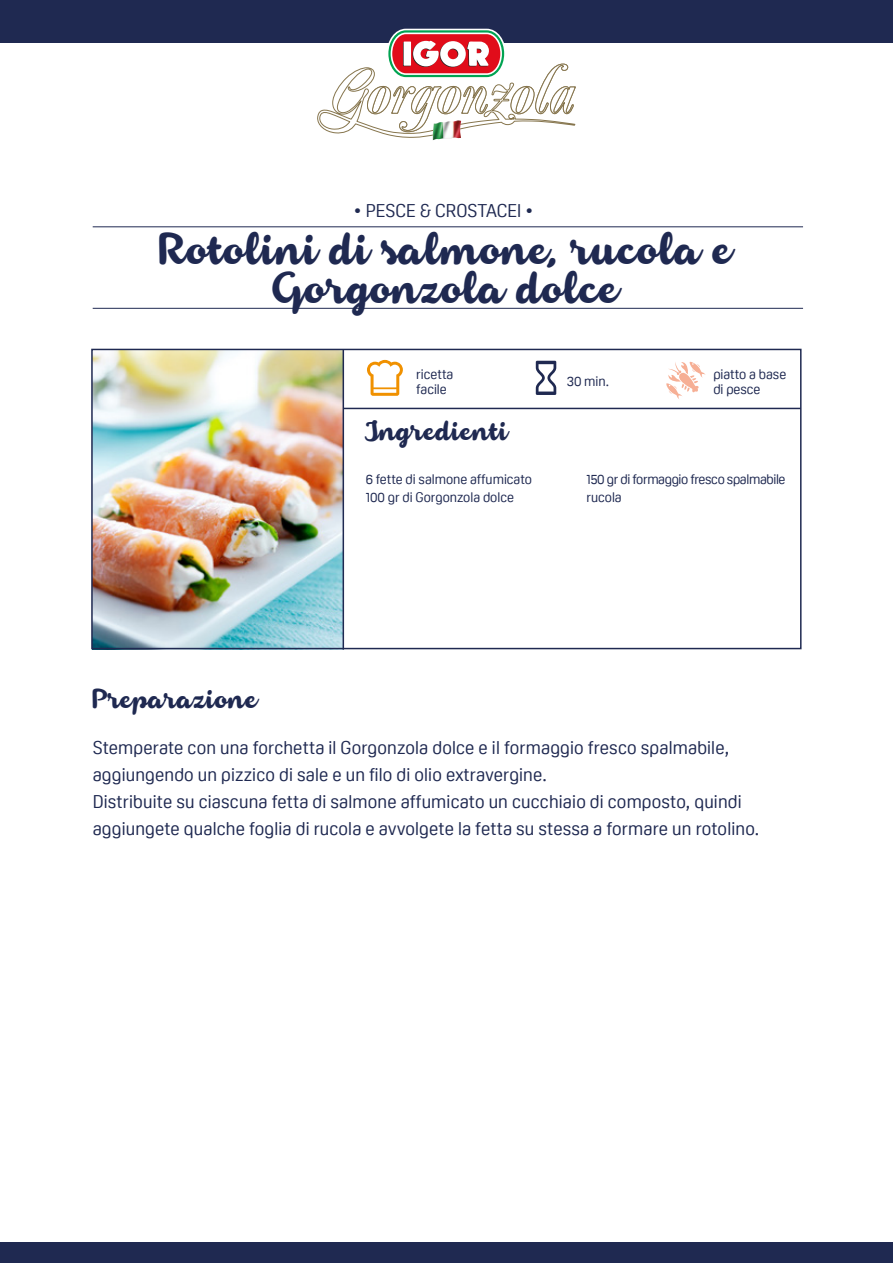
<style>
.page{position:relative;width:893px;height:1263px;background:#fff}
.page>*{position:absolute;margin:0;border:0;box-sizing:border-box;transform-origin:0 0}
.t1{font:39px/39px "Armonioso";color:#1f2951;text-align:center}
.t2{font:24px "Armonioso";color:#1f2951}
.t3{font:18px/27px "Oscine";letter-spacing:.01em;color:#1f2951}
.t4{font:13.5px/15px "Oscine";color:#1f2951}
.t5{font:13.5px/18px "Oscine";letter-spacing:-.025em;color:#1f2951}
</style>
<div class="page">
<img style="left:94px;top:352px;width:249px;height:294px">
<div style="left:91px;top:349px;width:710px;height:300px;border:2px solid #1f2951"></div>
<div style="left:0;top:0;width:893px;height:43px;background:#1f2951"></div>
<div style="left:0;top:1242px;width:893px;height:21px;background:#1f2951"></div>
<img style="left:433px;top:138px;width:26px;height:2px">
<svg style="left:317px;top:29px;width:259px;height:109px"></svg>
<hr style="left:343px;top:350px;width:1px;height:299px;background:#1f2951">
<hr style="left:93px;top:308px;width:710px;height:1px;background:#1f2951">
<hr style="left:93px;top:226px;width:710px;height:1px;background:#1f2951">
<hr style="left:343px;top:408px;width:458px;height:1px;background:#1f2951">
<svg style="left:367px;top:360px;width:36px;height:36px"></svg>
<svg style="left:666px;top:361px;width:40px;height:38px"></svg>
<svg style="left:536px;top:361px;width:20px;height:34px"></svg>
<p class="t3" style="left:354px;top:197px;width:181px">• PESCE &amp; CROSTACEI •</p>
<h1 class="t1" style="left:159px;top:230px;width:576px">Rotolini di salmone, rucola e<br>Gorgonzola dolce</h1>
<p class="t4" style="left:416px;top:367px;width:39px">ricetta facile</p>
<p class="t4" style="left:713px;top:367px;width:74px">piatto a base di pesce</p>
<p class="t4" style="left:567px;top:374px;width:44px">30 min.</p>
<h2 class="t2" style="left:366px;top:414px;width:144px">Ingredienti</h2>
<p class="t4" style="left:366px;top:470px;width:168px;line-height:18px">6 fette di salmone affumicato<br>100 gr di Gorgonzola dolce</p>
<p class="t5" style="left:587px;top:470px;width:200px">150 gr di formaggio fresco spalmabile rucola</p>
<h2 class="t2" style="left:93px;top:682px;width:167px">Preparazione</h2>
<p class="t3" style="left:93px;top:735px;width:668px">Stemperate con una forchetta il Gorgonzola dolce e il formaggio fresco spalmabile, aggiungendo un pizzico di sale e un filo di olio extravergine.<br>Distribuite su ciascuna fetta di salmone affumicato un cucchiaio di composto, quindi aggiungete qualche foglia di rucola e avvolgete la fetta su stessa a formare un rotolino.</p>
</div>
